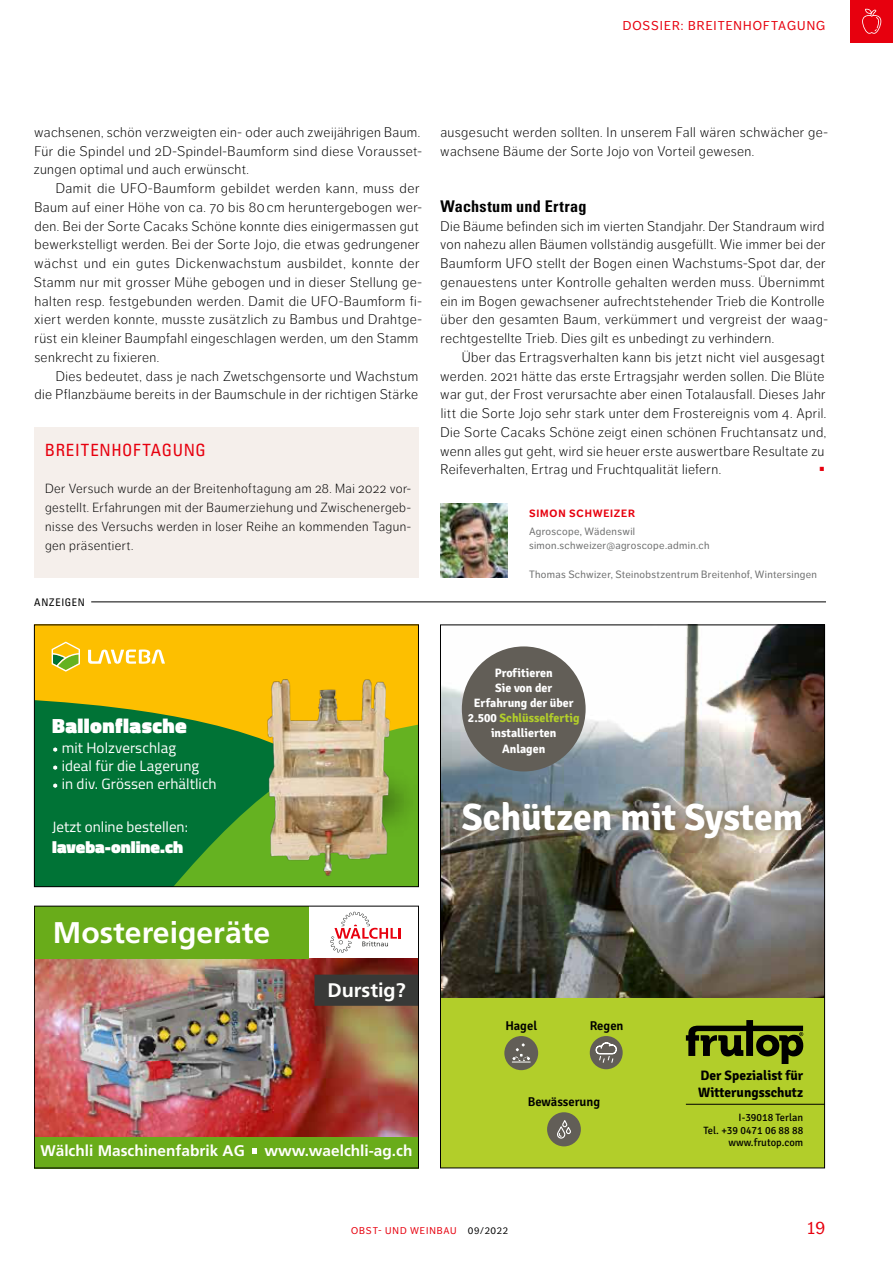
<style>
.page{position:relative;width:893px;height:1263px;background:#fff}
.page>*{position:absolute;margin:0;border:0;box-sizing:border-box;transform-origin:0 0}
.t1{font:700 37.95px "Signika";color:#fff}
.t2{font:700 29.85px "Frutiger";color:#fffffd}
.t3{font:900 20.85px "Titillium";letter-spacing:.02em;color:#fff}
.t4{font:700 19.65px "Frutiger";color:#fffffd}
.t5{font:18px "Dagny Pro";color:#e7000e}
.t6{font:900 17.1px "Titillium";color:#fff}
.t7{font:condensed 16.8px "Univers";letter-spacing:.04em;color:#e7000e}
.t8{font:700 condensed 16.2px "Univers";letter-spacing:.02em;color:#000}
.t9{font:700 15.45px "Frutiger";color:#fffffd}
.t10{font:14.85px/17.9px "Titillium";letter-spacing:.005em;color:#fff}
.t11{font:300 13.8px/18.8px "Dagny Pro";letter-spacing:.03em;color:#000}
.t12{font:13.8px "Wingdings";color:#e7000e}
.t13{font:700 13.65px/16.4px "Signika";color:#000}
.t14{font:300 13.2px/18.8px "Dagny Pro";letter-spacing:.03em;color:#000;text-align:justify}
.t15{font:12.75px "Dagny Pro";letter-spacing:.08em;color:#e7000e}
.t16{font:600 12.75px "Signika";color:#000}
.t17{font:700 12.15px/15.1px "Signika";color:#fff;text-align:center}
.t18{font:10.65px/12.8px "Signika";color:#000;text-align:right}
.t19{font:10.5px/14.1px "Dagny Pro";letter-spacing:.03em;color:#6f7070}
.t20{font:700 10.5px "Dagny Pro";letter-spacing:.075em;color:#e7000e}
.t21{font:condensed 10.5px "Univers";letter-spacing:.07em;color:#000}
.t22{font:9.75px "Dagny Pro";letter-spacing:.09em;color:#e7000e}
.s1{color:#b2ce2a}
.s2{color:#000}
</style>
<div class="page">
<div style="left:850px;top:0;width:43px;height:43px;background:#e7000e"></div>
<svg style="left:862px;top:9px;width:19px;height:25px"></svg>
<img style="left:440px;top:503px;width:68px;height:75px">
<div style="left:34px;top:428px;width:385px;height:150px;background:#f5efeb"></div>
<hr style="left:91px;top:601px;width:735px;height:1px;background:#000">
<img style="left:442px;top:626px;width:381px;height:372px">
<img style="left:449px;top:787px;width:367px;height:65px">
<div style="left:440px;top:998px;width:385px;height:170px;background:#b2ce2a"></div>
<div style="left:504px;top:1036px;width:34px;height:34px;background:#625e57;border-radius:50%"></div>
<svg style="left:512px;top:1043px;width:18px;height:20px"></svg>
<svg style="left:686px;top:1020px;width:117px;height:44px"></svg>
<hr style="left:686px;top:1104px;width:139px;height:1px;background:#000">
<div style="left:547px;top:1112px;width:34px;height:34px;background:#625e57;border-radius:50%"></div>
<svg style="left:557px;top:1120px;width:14px;height:19px"></svg>
<div style="left:590px;top:1036px;width:33px;height:33px;background:#625e57;border-radius:50%"></div>
<svg style="left:595px;top:1042px;width:22px;height:21px"></svg>
<div style="left:462px;top:646px;width:124px;height:125px;background:#625e57;border-radius:50%"></div>
<div style="left:34px;top:625px;width:384px;height:262px;background:#007336"></div>
<svg style="left:36px;top:626px;width:381px;height:142px;fill:#fdbf00"></svg>
<svg style="left:169px;top:720px;width:124px;height:165px"></svg>
<svg style="left:88px;top:649px;width:77px;height:15px"></svg>
<svg style="left:52px;top:642px;width:28px;height:30px"></svg>
<img style="left:239px;top:673px;width:178px;height:211px">
<svg style="left:53px;top:747px;width:4px;height:5px"></svg>
<svg style="left:53px;top:765px;width:4px;height:5px"></svg>
<svg style="left:53px;top:783px;width:4px;height:5px"></svg>
<div style="left:34px;top:624px;width:385px;height:263px;border:1px solid #000"></div>
<img style="left:36px;top:959px;width:381px;height:178px">
<svg style="left:330px;top:912px;width:71px;height:41px"></svg>
<div style="left:34px;top:906px;width:274px;height:53px;background:#69ac1a"></div>
<div style="left:34px;top:1137px;width:385px;height:31px;background:#69ac1a"></div>
<svg style="left:252px;top:1148px;width:5px;height:6px"></svg>
<div style="left:314px;top:974px;width:105px;height:32px;background:#383937"></div>
<div style="left:34px;top:906px;width:385px;height:262px;border:1px solid #000"></div>
<p class="t15" style="left:623px;top:18px;width:204px">DOSSIER: BREITENHOFTAGUNG</p>
<p class="t11" style="left:34px;top:123px;width:390px">wachsenen, schön verzweigten ein- oder auch zweijährigen Baum.<br>Für die Spindel und 2D-Spindel-Baumform sind diese Vorausset&shy;zungen optimal und auch erwünscht.</p>
<p class="t11" style="left:34px;top:179px;width:390px;text-indent:22px">Damit die UFO-Baumform gebildet werden kann, muss der Baum auf einer Höhe von ca. 70 bis 80 cm heruntergebogen wer&shy;den. Bei der Sorte Cacaks Schöne konnte dies einigermassen gut bewerkstelligt werden. Bei der Sorte Jojo, die etwas gedrungener wächst und ein gutes Dickenwachstum ausbildet, konnte der Stamm nur mit grosser Mühe gebogen und in dieser Stellung ge&shy;halten resp. festgebunden werden. Damit die UFO-Baumform fi&shy;xiert werden konnte, musste zusätzlich zu Bambus und Drahtge&shy;rüst ein kleiner Baumpfahl eingeschlagen werden, um den Stamm senkrecht zu fixieren.</p>
<p class="t11" style="left:35px;top:367px;width:385px;text-align:right">Dies bedeutet, dass je nach Zwetschgensorte und Wachstum<br>die Pflanzbäume bereits in der Baumschule in der richtigen Stärke</p>
<p class="t7" style="left:45px;top:439px;width:163px">BREITENHOFTAGUNG</p>
<p class="t14" style="left:45px;top:479px;width:368px">Der Versuch wurde an der Breitenhoftagung am 28. Mai 2022 vor&shy;gestellt. Erfahrungen mit der Baumerziehung und Zwischenergeb&shy;nisse des Versuchs werden in loser Reihe an kommenden Tagun&shy;gen präsentiert.</p>
<p class="t21" style="left:34px;top:595px;width:52px">ANZEIGEN</p>
<p class="t11" style="left:440px;top:123px;width:390px">ausgesucht werden sollten. In unserem Fall wären schwächer ge&shy;wachsene Bäume der Sorte Jojo von Vorteil gewesen.</p>
<p class="t8" style="left:440px;top:196px;width:148px">Wachstum und Ertrag</p>
<p class="t11" style="left:440px;top:217px;width:390px">Die Bäume befinden sich im vierten Standjahr. Der Standraum wird von nahezu allen Bäumen vollständig ausgefüllt. Wie immer bei der Baumform UFO stellt der Bogen einen Wachstums-Spot dar, der genauestens unter Kontrolle gehalten werden muss. Übernimmt ein im Bogen gewachsener aufrechtstehender Trieb die Kontrolle über den gesamten Baum, verkümmert und vergreist der waag&shy;rechtgestellte Trieb. Dies gilt es unbedingt zu verhindern.</p>
<p class="t11" style="left:440px;top:348px;width:388px;text-indent:21px">Über das Ertragsverhalten kann bis jetzt nicht viel ausgesagt werden. 2021 hätte das erste Ertragsjahr werden sollen. Die Blüte war gut, der Frost verursachte aber einen Totalausfall. Dieses Jahr litt die Sorte Jojo sehr stark unter dem Frostereignis vom 4. April.<br>Die Sorte Cacaks Schöne zeigt einen schönen Fruchtansatz und, wenn alles gut geht, wird sie heuer erste auswertbare Resultate zu Reifeverhalten, Ertrag und Fruchtqualität liefern.</p>
<p class="t12" style="left:819px;top:462px;width:8px">▪</p>
<p class="t20" style="left:529px;top:507px;width:108px">SIMON SCHWEIZER</p>
<p class="t19" style="left:529px;top:525px;width:182px">Agroscope, Wädenswil simon.schweizer@agroscope.admin.ch</p>
<p class="t19" style="left:529px;top:567px;width:289px">Thomas Schwizer, Steinobstzentrum Breitenhof, Wintersingen</p>
<h3 class="t3" style="left:52px;top:710px;width:136px">Ballonflasche</h3>
<p class="t10" style="left:62px;top:738px;width:157px">mit Holzverschlag<br>ideal für die Lagerung<br>in div. Grössen erhältlich</p>
<p class="t10" style="left:52px;top:817px;width:137px">Jetzt online bestellen:</p>
<p class="t6" style="left:52px;top:835px;width:132px">laveba-online.ch</p>
<p class="t17" style="left:468px;top:665px;width:113px">Profitieren<br>Sie von der<br>Erfahrung der über<br>2.500 <span class="s1">Schlüsselfertig </span>installierten<br>Anlagen</p>
<h1 class="t1" style="left:462px;top:794px;width:343px">Schützen mit System</h1>
<h2 class="t2" style="left:53px;top:915px;width:219px">Mostereigeräte</h2>
<h3 class="t4" style="left:327px;top:979px;width:80px">Durstig?</h3>
<p class="t9" style="left:40px;top:1141px;width:206px">Wälchli Maschinenfabrik AG</p>
<p class="t9" style="left:264px;top:1141px;width:149px">www.waelchli-ag.ch</p>
<p class="t16" style="left:505px;top:1018px;width:33px">Hagel</p>
<p class="t16" style="left:590px;top:1018px;width:35px">Regen</p>
<p class="t16" style="left:528px;top:1094px;width:74px">Bewässerung</p>
<p class="t13" style="left:698px;top:1067px;width:107px">Der Spezialist für<br>Witterungsschutz</p>
<p class="t18" style="left:704px;top:1111px;width:101px">I-39018 Terlan<br>Tel. +39 0471 06 88 88 www.frutop.com</p>
<p class="t22" style="left:351px;top:1225px;width:158px">OBST- UND WEINBAU <span class="s2">09/2022</span></p>
<h3 class="t5" style="left:806px;top:1217px;width:21px">19</h3>
</div>
